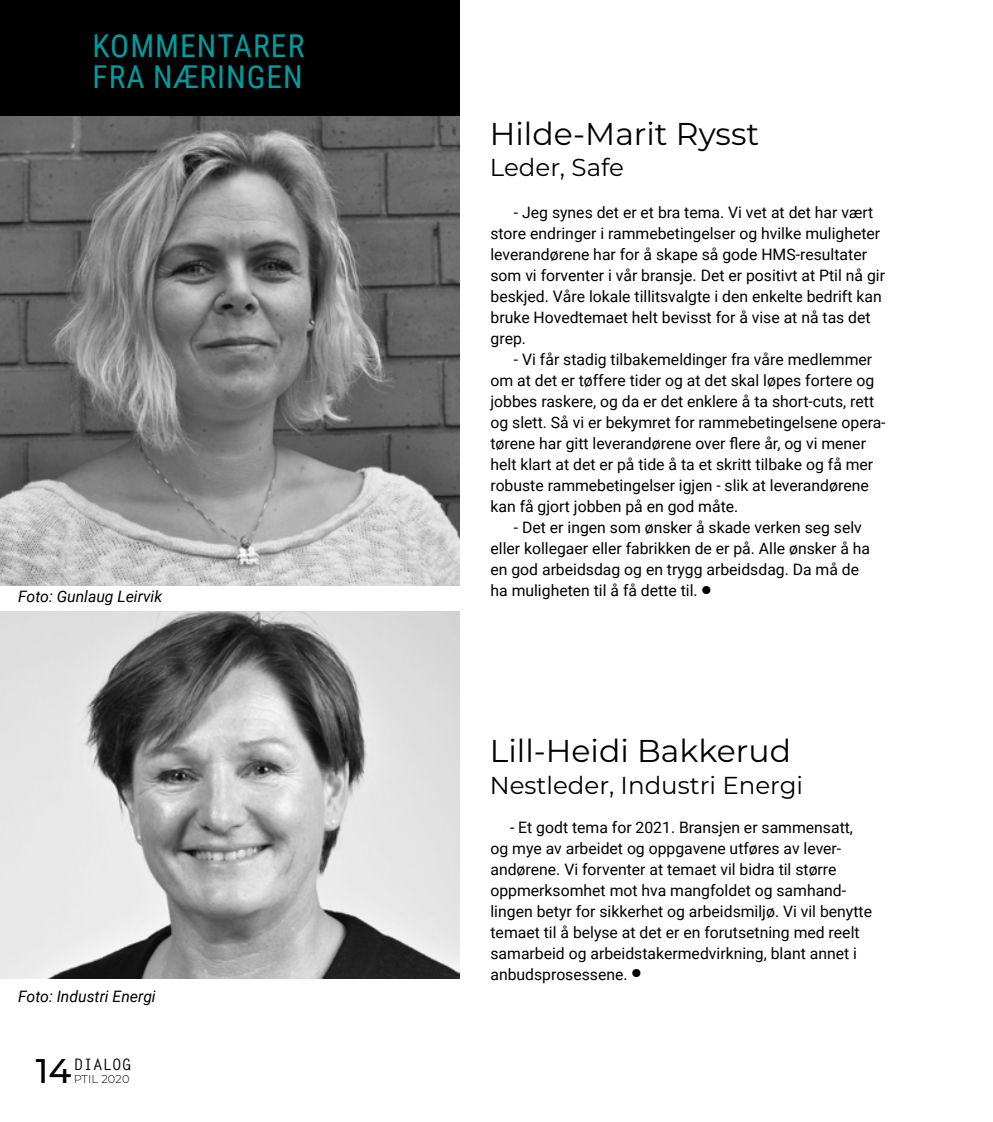
<style>
.page{position:relative;width:993px;height:1122px;background:#fff}
.page>*{position:absolute;margin:0;border:0;box-sizing:border-box;transform-origin:0 0}
.t1{font:31.5px "Montserrat";color:#000}
.t2{font:31.5px/31.5px "Roboto Condensed";letter-spacing:.035em;color:#009c9f}
.t3{font:24.5px "Montserrat";color:#000}
.t4{font:15.75px/21px "Roboto";color:#000}
.t5{font:italic 15.75px "Roboto";color:#000}
.t6{font:700 15.75px "Letter Gothic Std";letter-spacing:.01em;color:#000}
.t7{font:300 11.38px "Montserrat";letter-spacing:.01em;color:#000}
.s1{font-family:"Montserrat";font-weight:500;font-size:34.12px}
.s2{font-family:"Montserrat";font-weight:900;font-size:24.5px}
</style>
<div class="page">
<img style="left:0;top:611px;width:459px;height:367px">
<img style="left:0;top:115px;width:459px;height:470px">
<div style="left:0;top:0;width:459px;height:115px;background:#000"></div>
<h1 class="t2" style="left:92px;top:28px;width:213px">KOMMENTARER<br>FRA NÆRINGEN</h1>
<p class="t5" style="left:18px;top:585px;width:145px">Foto: Gunlaug Leirvik</p>
<p class="t5" style="left:18px;top:984px;width:139px">Foto: Industri Energi</p>
<p class="t6" style="left:36px;top:1054px;width:97px"><span class="s1">14</span>DIALOG</p>
<p class="t7" style="left:74px;top:1070px;width:57px">PTIL 2020</p>
<h1 class="t1" style="left:489px;top:112px;width:271px">Hilde-Marit Rysst</h1>
<h2 class="t3" style="left:489px;top:151px;width:136px">Leder, Safe</h2>
<p class="t4" style="left:490px;top:201px;width:396px;text-indent:23px">- Jeg synes det er et bra tema. Vi vet at det har vært store endringer i rammebetingelser og hvilke muligheter leverandørene har for å skape så gode HMS-resultater som vi forventer i vår bransje. Det er positivt at Ptil nå gir beskjed. Våre lokale tillitsvalgte i den enkelte bedrift kan bruke Hovedtemaet helt bevisst for å vise at nå tas det grep.</p>
<p class="t4" style="left:490px;top:348px;width:396px;text-indent:23px">- Vi får stadig tilbakemeldinger fra våre medlemmer om at det er tøffere tider og at det skal løpes fortere og jobbes raskere, og da er det enklere å ta short-cuts, rett og slett. Så vi er bekymret for rammebetingelsene opera&shy;tørene har gitt leverandørene over flere år, og vi mener helt klart at det er på tide å ta et skritt tilbake og få mer robuste rammebetingelser igjen - slik at leverandørene kan få gjort jobben på en god måte.</p>
<p class="t4" style="left:490px;top:516px;width:381px;text-indent:23px">- Det er ingen som ønsker å skade verken seg selv eller kollegaer eller fabrikken de er på. Alle ønsker å ha en god arbeidsdag og en trygg arbeidsdag. Da må de ha muligheten til å få dette til. <span class="s2">•</span></p>
<h1 class="t1" style="left:489px;top:729px;width:302px">Lill-Heidi Bakkerud</h1>
<h2 class="t3" style="left:489px;top:767px;width:315px">Nestleder, Industri Energi</h2>
<p class="t4" style="left:490px;top:816px;width:383px;text-indent:20px">- Et godt tema for 2021. Bransjen er sammensatt, og mye av arbeidet og oppgavene utføres av lever&shy;andørene. Vi forventer at temaet vil bidra til større oppmerksomhet mot hva mangfoldet og samhand&shy;lingen betyr for sikkerhet og arbeidsmiljø. Vi vil benytte temaet til å belyse at det er en forutsetning med reelt samarbeid og arbeidstakermedvirkning, blant annet i anbudsprosessene. <span class="s2">•</span></p>
</div>
